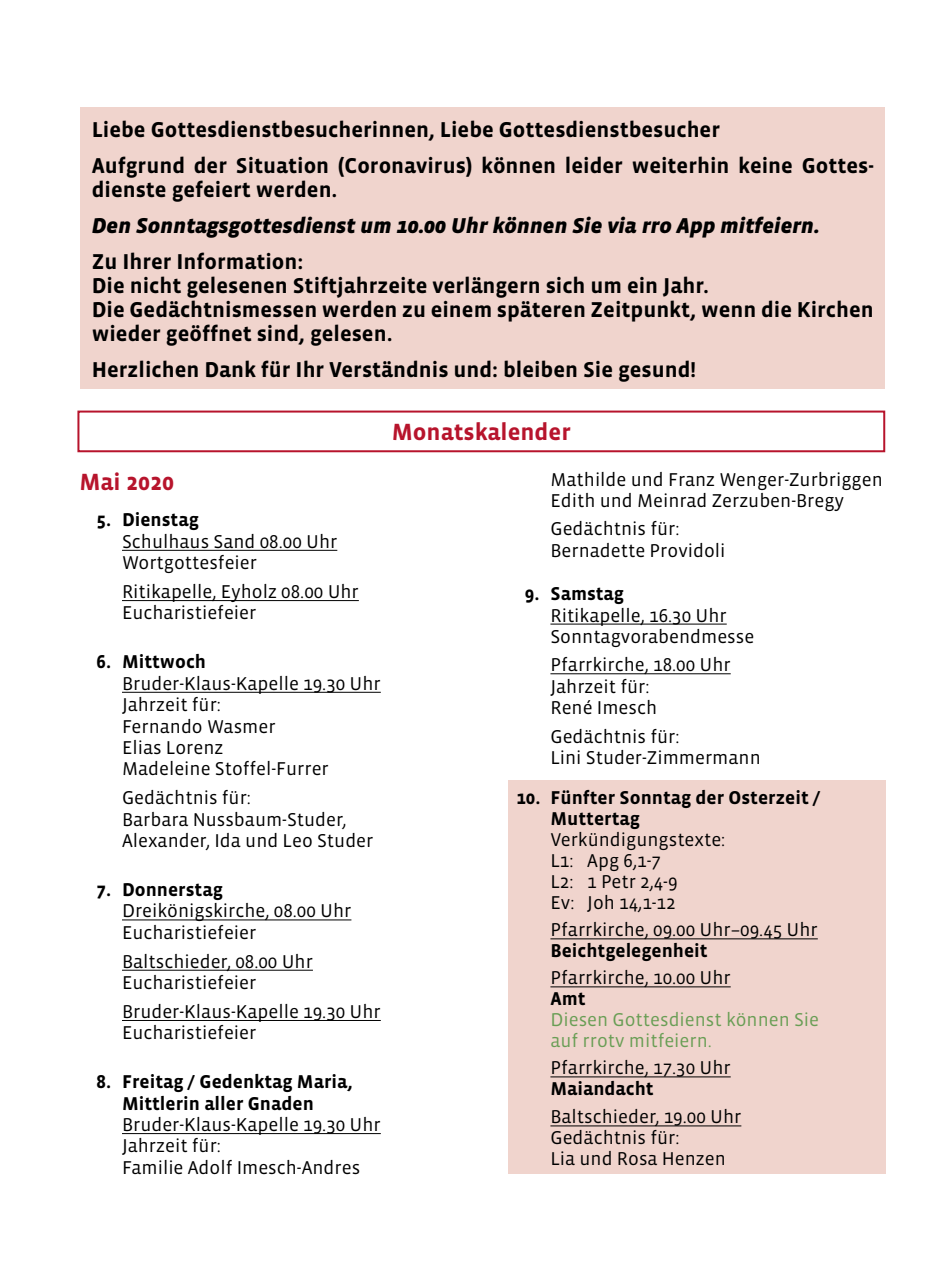
<style>
.page{position:relative;width:942px;height:1276px;background:#fff}
.page>*{position:absolute;margin:0;border:0;box-sizing:border-box;transform-origin:0 0}
.t1{font:700 24px "Vista Sans";color:#b7142c}
.t2{font:700 22px/24px "Vista Sans";color:#000}
.t3{font:italic 900 22px "Vista Sans";color:#000}
.t4{font:19px/21.4px "Vista Sans";color:#000}
.t5{font:700 19px/21.4px "Vista Sans";color:#000}
.t6{font:19px/21px "Vista Sans";color:#699e55}
</style>
<div class="page">
<hr style="left:122px;top:550px;width:215px;height:1px;background:#000">
<hr style="left:122px;top:600px;width:237px;height:1px;background:#000">
<hr style="left:122px;top:692px;width:258px;height:1px;background:#000">
<hr style="left:122px;top:919px;width:229px;height:1px;background:#000">
<hr style="left:122px;top:970px;width:191px;height:1px;background:#000">
<hr style="left:122px;top:1020px;width:258px;height:1px;background:#000">
<hr style="left:122px;top:1133px;width:258px;height:1px;background:#000">
<hr style="left:550px;top:624px;width:176px;height:1px;background:#000">
<hr style="left:550px;top:673px;width:180px;height:1px;background:#000">
<div style="left:507px;top:781px;width:377px;height:393px;background:#f0d4cd"></div>
<hr style="left:550px;top:938px;width:267px;height:1px;background:#000">
<hr style="left:550px;top:986px;width:180px;height:1px;background:#000">
<hr style="left:550px;top:1076px;width:180px;height:1px;background:#000">
<hr style="left:550px;top:1125px;width:191px;height:1px;background:#000">
<div style="left:77px;top:410px;width:807px;height:42px;border:2px solid #b7142c"></div>
<div style="left:80px;top:108px;width:804px;height:281px;background:#f0d4cd"></div>
<p class="t2" style="left:92px;top:112px;width:782px;line-height:36px">Liebe Gottesdienstbesucherinnen, Liebe Gottesdienstbesucher<br>Aufgrund der Situation (Coronavirus) können leider weiterhin keine Gottes-</p>
<p class="t2" style="left:92px;top:178px;width:247px">dienste gefeiert werden.</p>
<p class="t3" style="left:92px;top:214px;width:729px">Den Sonntagsgottesdienst um 10.00 Uhr können Sie via rro App mitfeiern.</p>
<p class="t2" style="left:92px;top:250px;width:783px">Zu Ihrer Information:<br>Die nicht gelesenen Stiftjahrzeite verlängern sich um ein Jahr.<br>Die Gedächtnismessen werden zu einem späteren Zeitpunkt, wenn die Kirchen wieder geöffnet sind, gelesen.</p>
<p class="t2" style="left:92px;top:358px;width:605px">Herzlichen Dank für Ihr Verständnis und: bleiben Sie gesund!</p>
<p class="t1" style="left:79px;top:469px;width:96px">Mai 2020</p>
<p class="t5" style="left:96px;top:510px;width:104px">5. Dienstag</p>
<p class="t4" style="left:122px;top:531px;width:217px">Schulhaus Sand 08.00 Uhr<br>Wortgottesfeier</p>
<p class="t4" style="left:122px;top:581px;width:238px">Ritikapelle, Eyholz 08.00 Uhr<br>Eucharistiefeier</p>
<p class="t5" style="left:96px;top:651px;width:111px">6. Mittwoch</p>
<p class="t4" style="left:122px;top:673px;width:260px">Bruder-Klaus-Kapelle 19.30 Uhr<br>Jahrzeit für:<br>Fernando Wasmer<br>Elias Lorenz<br>Madeleine Stoffel-Furrer</p>
<p class="t4" style="left:122px;top:787px;width:253px">Gedächtnis für:<br>Barbara Nussbaum-Studer,<br>Alexander, Ida und Leo Studer</p>
<p class="t5" style="left:96px;top:879px;width:128px">7. Donnerstag</p>
<p class="t4" style="left:122px;top:900px;width:231px">Dreikönigskirche, 08.00 Uhr<br>Eucharistiefeier</p>
<p class="t4" style="left:122px;top:951px;width:192px">Baltschieder, 08.00 Uhr<br>Eucharistiefeier</p>
<p class="t4" style="left:122px;top:1001px;width:260px">Bruder-Klaus-Kapelle 19.30 Uhr<br>Eucharistiefeier</p>
<p class="t5" style="left:122px;top:1071px;width:232px;text-indent:-25px">8. Freitag / Gedenktag Maria,<br>Mittlerin aller Gnaden</p>
<p class="t4" style="left:122px;top:1114px;width:260px">Bruder-Klaus-Kapelle 19.30 Uhr<br>Jahrzeit für:<br>Familie Adolf Imesch-Andres</p>
<p class="t1" style="left:391px;top:419px;width:181px">Monatskalender</p>
<p class="t4" style="left:550px;top:469px;width:334px">Mathilde und Franz Wenger-Zurbriggen<br>Edith und Meinrad Zerzuben-Bregy</p>
<p class="t4" style="left:550px;top:518px;width:176px">Gedächtnis für:<br>Bernadette Providoli</p>
<p class="t5" style="left:524px;top:583px;width:101px">9. Samstag</p>
<p class="t4" style="left:550px;top:605px;width:205px">Ritikapelle, 16.30 Uhr<br>Sonntagvorabendmesse</p>
<p class="t4" style="left:550px;top:654px;width:182px">Pfarrkirche, 18.00 Uhr<br>Jahrzeit für:<br>René Imesch</p>
<p class="t4" style="left:550px;top:726px;width:212px">Gedächtnis für:<br>Lini Studer-Zimmermann</p>
<p class="t5" style="left:550px;top:788px;width:271px;text-indent:-34px">10. Fünfter Sonntag der Osterzeit /<br>Muttertag</p>
<p class="t4" style="left:550px;top:830px;width:176px">Verkündigungstexte:<br>L1: Apg 6,1-7<br>L2: 1 Petr 2,4-9<br>Ev: Joh 14,1-12</p>
<p class="t4" style="left:550px;top:919px;width:269px">Pfarrkirche, 09.00 Uhr–09.45 Uhr</p>
<p class="t5" style="left:550px;top:940px;width:159px">Beichtgelegenheit</p>
<p class="t4" style="left:550px;top:967px;width:182px">Pfarrkirche, 10.00 Uhr</p>
<p class="t5" style="left:550px;top:988px;width:37px">Amt</p>
<p class="t6" style="left:550px;top:1010px;width:270px">Diesen Gottesdienst können Sie auf rrotv mitfeiern.</p>
<p class="t4" style="left:550px;top:1057px;width:182px">Pfarrkirche, 17.30 Uhr</p>
<p class="t5" style="left:550px;top:1078px;width:105px">Maiandacht</p>
<p class="t4" style="left:550px;top:1107px;width:192px">Baltschieder, 19.00 Uhr<br>Gedächtnis für:<br>Lia und Rosa Henzen</p>
</div>
